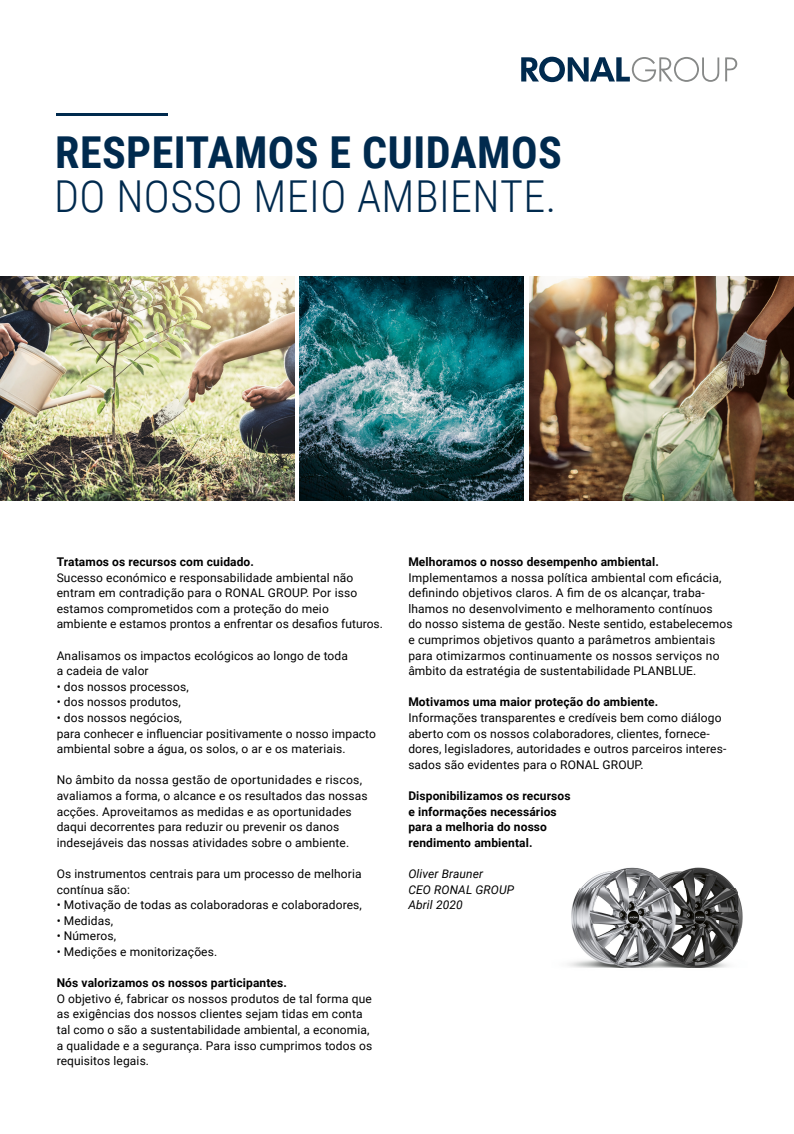
<style>
.page{position:relative;width:794px;height:1134px;background:#fff}
.page>*{position:absolute;margin:0;border:0;box-sizing:border-box;transform-origin:0 0}
.t1{font:700 44px "Roboto Condensed";letter-spacing:.01em;color:#002a4e}
.t2{font:300 44px "Roboto Condensed";letter-spacing:.01em;color:#002a4e}
.t3{font:12px/15.6px "Roboto";letter-spacing:.01em;color:#000}
.t4{font:700 12px/15.6px "Roboto";letter-spacing:.01em;color:#000}
.t5{font:italic 12px/15.6px "Roboto";letter-spacing:.01em;color:#000}
</style>
<div class="page">
<svg style="left:521px;top:57px;width:216px;height:25px"></svg>
<hr style="left:57px;top:113px;width:111px;height:3px;background:#002a4e">
<img style="left:530px;top:276px;width:264px;height:224px">
<img style="left:300px;top:276px;width:224px;height:224px">
<img style="left:0;top:276px;width:294px;height:224px">
<img style="left:568px;top:867px;width:175px;height:101px">
<h1 class="t1" style="left:55px;top:122px;width:508px">RESPEITAMOS E CUIDAMOS</h1>
<h1 class="t2" style="left:54px;top:166px;width:504px">DO NOSSO MEIO AMBIENTE.</h1>
<p class="t4" style="left:57px;top:553px;width:199px">Tratamos os recursos com cuidado.</p>
<p class="t3" style="left:57px;top:569px;width:328px">Sucesso económico e responsabilidade ambiental não entram em contradição para o RONAL GROUP. Por isso estamos comprometidos com a proteção do meio<br>ambiente e estamos prontos a enfrentar os desafios futuros.</p>
<p class="t3" style="left:57px;top:647px;width:293px">Analisamos os impactos ecológicos ao longo de toda a cadeia de valor</p>
<p class="t3" style="left:57px;top:678px;width:134px">• dos nossos processos,</p>
<p class="t3" style="left:57px;top:694px;width:126px">• dos nossos produtos,</p>
<p class="t3" style="left:57px;top:709px;width:321px">• dos nossos negócios,<br>para conhecer e influenciar positivamente o nosso impacto ambiental sobre a água, os solos, o ar e os materiais.</p>
<p class="t3" style="left:57px;top:772px;width:312px">No âmbito da nossa gestão de oportunidades e riscos, avaliamos a forma, o alcance e os resultados das nossas acções. Aproveitamos as medidas e as oportunidades daqui decorrentes para reduzir ou prevenir os danos indesejáveis das nossas atividades sobre o ambiente.</p>
<p class="t3" style="left:57px;top:865px;width:306px">Os instrumentos centrais para um processo de melhoria contínua são:</p>
<p class="t3" style="left:57px;top:897px;width:307px">• Motivação de todas as colaboradoras e colaboradores,</p>
<p class="t3" style="left:57px;top:912px;width:58px">• Medidas,</p>
<p class="t3" style="left:57px;top:928px;width:61px">• Números,</p>
<p class="t3" style="left:57px;top:943px;width:162px">• Medições e monitorizações.</p>
<p class="t4" style="left:57px;top:975px;width:232px">Nós valorizamos os nossos participantes.</p>
<p class="t3" style="left:57px;top:990px;width:317px">O objetivo é, fabricar os nossos produtos de tal forma que as exigências dos nossos clientes sejam tidas em conta tal como o são a sustentabilidade ambiental, a economia, a qualidade e a segurança. Para isso cumprimos todos os requisitos legais.</p>
<p class="t4" style="left:408px;top:553px;width:252px">Melhoramos o nosso desempenho ambiental.</p>
<p class="t3" style="left:408px;top:569px;width:326px">Implementamos a nossa política ambiental com eficácia, definindo objetivos claros. A fim de os alcançar, traba&shy;lhamos no desenvolvimento e melhoramento contínuos<br>do nosso sistema de gestão. Neste sentido, estabelecemos e cumprimos objetivos quanto a parâmetros ambientais para otimizarmos continuamente os nossos serviços no âmbito da estratégia de sustentabilidade PLANBLUE.</p>
<p class="t4" style="left:408px;top:694px;width:251px">Motivamos uma maior proteção do ambiente.</p>
<p class="t3" style="left:408px;top:709px;width:319px">Informações transparentes e credíveis bem como diálogo aberto com os nossos colaboradores, clientes, fornece&shy;dores, legisladores, autoridades e outros parceiros interes&shy;sados são evidentes para o RONAL GROUP.</p>
<p class="t4" style="left:408px;top:787px;width:164px">Disponibilizamos os recursos e informações necessários para a melhoria do nosso rendimento ambiental.</p>
<p class="t5" style="left:408px;top:865px;width:107px">Oliver Brauner<br>CEO RONAL GROUP<br>Abril 2020</p>
</div>
